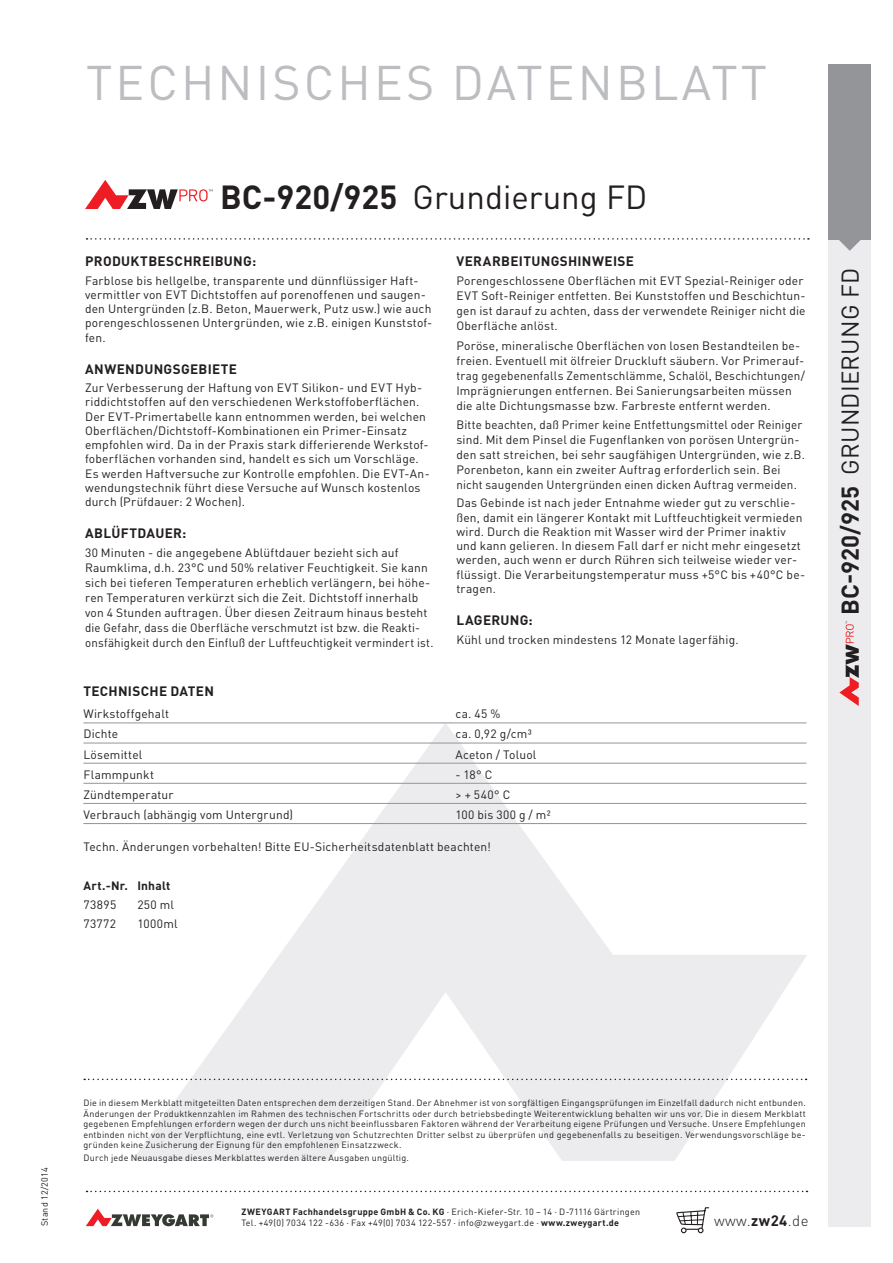
<style>
.page{position:relative;width:893px;height:1263px;background:#fff}
.page>*{position:absolute;margin:0;border:0;box-sizing:border-box;transform-origin:0 0}
.t1{font:48px "DIN Pro";letter-spacing:.065em;color:#bcbdc0}
.t2{font:33px "DIN Pro";color:#231f20}
.t3{font:24px "DIN Pro";letter-spacing:.01em;color:#231f20}
.t4{font:300 15px "DIN Pro";color:#231f20}
.t5{font:700 13.5px "DIN Pro";letter-spacing:.02em;color:#231f20}
.t6{font:12px/14.2px "DIN Pro";letter-spacing:.015em;color:#231f20}
.t7{font:700 12px "DIN Pro";letter-spacing:.015em;color:#231f20}
.t8{font:9px/10.5px "DIN Pro";letter-spacing:.025em;color:#231f20;text-align:justify}
.s1{font-weight:700}
</style>
<div class="page">
<svg style="left:132px;top:723px;width:675px;height:438px"></svg>
<svg style="left:87px;top:1191px;width:720px;height:1px"></svg>
<svg style="left:86px;top:1209px;width:127px;height:17px"></svg>
<svg style="left:676px;top:1207px;width:33px;height:27px"></svg>
<div style="left:828px;top:64px;width:43px;height:1162px;background:#ececee"></div>
<svg style="left:87px;top:238px;width:722px;height:2px"></svg>
<div style="left:828px;top:64px;width:43px;height:176px;background:#939598"></div>
<svg style="left:839px;top:240px;width:22px;height:11px"></svg>
<svg style="left:839px;top:621px;width:20px;height:85px"></svg>
<svg style="left:85px;top:180px;width:128px;height:29px"></svg>
<svg style="left:84px;top:1079px;width:723px;height:1px"></svg>
<hr style="left:83px;top:722px;width:723px;height:1px;background:#939598">
<hr style="left:83px;top:743px;width:723px;height:1px;background:#939598">
<hr style="left:83px;top:763px;width:723px;height:1px;background:#939598">
<hr style="left:83px;top:783px;width:723px;height:1px;background:#939598">
<hr style="left:83px;top:803px;width:723px;height:1px;background:#939598">
<hr style="left:83px;top:823px;width:723px;height:1px;background:#939598">
<h1 class="t1" style="left:86px;top:45px;width:683px">TECHNISCHES DATENBLATT</h1>
<h2 class="t2" style="left:220px;top:171px;width:429px"><span class="s1">BC-920/925</span> Grundierung FD</h2>
<p class="t5" style="left:85px;top:250px;width:173px">PRODUKTBESCHREIBUNG:</p>
<p class="t6" style="left:85px;top:272px;width:349px">Farblose bis hellgelbe, transparente und dünnflüssiger Haft&shy;vermittler von EVT Dichtstoffen auf porenoffenen und saugen&shy;den Untergründen (z.B. Beton, Mauerwerk, Putz usw.) wie auch porengeschlossenen Untergründen, wie z.B. einigen Kunststof&shy;fen.</p>
<p class="t5" style="left:85px;top:358px;width:153px">ANWENDUNGSGEBIETE</p>
<p class="t6" style="left:85px;top:380px;width:346px">Zur Verbesserung der Haftung von EVT Silikon- und EVT Hyb&shy;riddichtstoffen auf den verschiedenen Werkstoffoberflächen.<br>Der EVT-Primertabelle kann entnommen werden, bei welchen Oberflächen/Dichtstoff-Kombinationen ein Primer-Einsatz empfohlen wird. Da in der Praxis stark differierende Werkstof&shy;foberflächen vorhanden sind, handelt es sich um Vorschläge.<br>Es werden Haftversuche zur Kontrolle empfohlen. Die EVT-An&shy;wendungstechnik führt diese Versuche auf Wunsch kostenlos durch (Prüfdauer: 2 Wochen).</p>
<p class="t5" style="left:85px;top:522px;width:103px">ABLÜFTDAUER:</p>
<p class="t6" style="left:85px;top:544px;width:350px;line-height:15px">30 Minuten - die angegebene Ablüftdauer bezieht sich auf Raumklima, d.h. 23°C und 50% relativer Feuchtigkeit. Sie kann sich bei tieferen Temperaturen erheblich verlängern, bei höhe&shy;ren Temperaturen verkürzt sich die Zeit. Dichtstoff innerhalb von 4 Stunden auftragen. Über diesen Zeitraum hinaus besteht die Gefahr, dass die Oberfläche verschmutzt ist bzw. die Reakti&shy;onsfähigkeit durch den Einfluß der Luftfeuchtigkeit vermindert ist.</p>
<p class="t5" style="left:456px;top:250px;width:179px">VERARBEITUNGSHINWEISE</p>
<p class="t6" style="left:456px;top:272px;width:351px;line-height:15px">Porengeschlossene Oberflächen mit EVT Spezial-Reiniger oder EVT Soft-Reiniger entfetten. Bei Kunststoffen und Beschichtun&shy;gen ist darauf zu achten, dass der verwendete Reiniger nicht die Oberfläche anlöst.</p>
<p class="t6" style="left:456px;top:337px;width:350px;line-height:15px">Poröse, mineralische Oberflächen von losen Bestandteilen be&shy;freien. Eventuell mit ölfreier Druckluft säubern. Vor Primerauf&shy;trag gegebenenfalls Zementschlämme, Schalöl, Beschichtungen/ Imprägnierungen entfernen. Bei Sanierungsarbeiten müssen die alte Dichtungsmasse bzw. Farbreste entfernt werden.</p>
<p class="t6" style="left:456px;top:416px;width:350px;line-height:15px">Bitte beachten, daß Primer keine Entfettungsmittel oder Reiniger sind. Mit dem Pinsel die Fugenflanken von porösen Untergrün&shy;den satt streichen, bei sehr saugfähigen Untergründen, wie z.B.<br>Porenbeton, kann ein zweiter Auftrag erforderlich sein. Bei nicht saugenden Untergründen einen dicken Auftrag vermeiden.</p>
<p class="t6" style="left:456px;top:495px;width:350px">Das Gebinde ist nach jeder Entnahme wieder gut zu verschlie&shy;ßen, damit ein längerer Kontakt mit Luftfeuchtigkeit vermieden wird. Durch die Reaktion mit Wasser wird der Primer inaktiv und kann gelieren. In diesem Fall darf er nicht mehr eingesetzt werden, auch wenn er durch Rühren sich teilweise wieder ver&shy;flüssigt. Die Verarbeitungstemperatur muss +5°C bis +40°C be&shy;tragen.</p>
<p class="t5" style="left:456px;top:609px;width:78px">LAGERUNG:</p>
<p class="t6" style="left:456px;top:632px;width:284px">Kühl und trocken mindestens 12 Monate lagerfähig.</p>
<p class="t5" style="left:83px;top:680px;width:132px">TECHNISCHE DATEN</p>
<p class="t6" style="left:83px;top:706px;width:87px">Wirkstoffgehalt</p>
<p class="t6" style="left:455px;top:706px;width:47px">ca. 45 %</p>
<p class="t6" style="left:83px;top:726px;width:36px">Dichte</p>
<p class="t6" style="left:455px;top:726px;width:78px">ca. 0,92 g/cm³</p>
<p class="t6" style="left:83px;top:746px;width:61px">Lösemittel</p>
<p class="t6" style="left:455px;top:746px;width:83px">Aceton / Toluol</p>
<p class="t6" style="left:83px;top:766px;width:72px">Flammpunkt</p>
<p class="t6" style="left:455px;top:766px;width:38px">- 18° C</p>
<p class="t6" style="left:83px;top:786px;width:92px">Zündtemperatur</p>
<p class="t6" style="left:455px;top:786px;width:56px">&gt; + 540° C</p>
<p class="t6" style="left:83px;top:806px;width:211px">Verbrauch (abhängig vom Untergrund)</p>
<p class="t6" style="left:455px;top:806px;width:97px">100 bis 300 g / m²</p>
<p class="t6" style="left:83px;top:838px;width:409px">Techn. Änderungen vorbehalten! Bitte EU-Sicherheitsdatenblatt beachten!</p>
<p class="t7" style="left:83px;top:875px;width:88px">Art.-Nr. Inhalt</p>
<p class="t6" style="left:83px;top:896px;width:34px">73895</p>
<p class="t6" style="left:137px;top:896px;width:38px">250 ml</p>
<p class="t6" style="left:83px;top:915px;width:34px">73772</p>
<p class="t6" style="left:137px;top:915px;width:42px">1000ml</p>
<h3 class="t3" style="left:831px;top:615px;width:349px;rotate:-90deg"><span class="s1">BC-920/925</span> GRUNDIERUNG FD</h3>
<p class="t8" style="left:39px;top:1226px;width:60px;rotate:-90deg">Stand 12/2014</p>
<p class="t8" style="left:83px;top:1097px;width:724px">Die in diesem Merkblatt mitgeteilten Daten entsprechen dem derzeitigen Stand. Der Abnehmer ist von sorgfältigen Eingangsprüfungen im Einzelfall dadurch nicht entbunden.<br>Änderungen der Produktkennzahlen im Rahmen des technischen Fortschritts oder durch betriebsbedingte Weiterentwicklung behalten wir uns vor. Die in diesem Merkblatt gegebenen Empfehlungen erfordern wegen der durch uns nicht beeinflussbaren Faktoren während der Verarbeitung eigene Prüfungen und Versuche. Unsere Empfehlungen entbinden nicht von der Verpflichtung, eine evtl. Verletzung von Schutzrechten Dritter selbst zu überprüfen und gegebenenfalls zu beseitigen. Verwendungsvorschläge be&shy;gründen keine Zusicherung der Eignung für den empfohlenen Einsatzzweck.</p>
<p class="t8" style="left:83px;top:1151px;width:327px">Durch jede Neuausgabe dieses Merkblattes werden ältere Ausgaben ungültig.</p>
<p class="t8" style="left:241px;top:1206px;width:400px"><span class="s1">ZWEYGART Fachhandelsgruppe GmbH &amp; Co. KG</span> · Erich-Kiefer-Str. 10 – 14 · D-71116 Gärtringen</p>
<p class="t8" style="left:241px;top:1216px;width:379px">Tel. +49(0) 7034 122 -636 · Fax +49(0) 7034 122-557 · info@zweygart.de · <span class="s1">www.zweygart.de</span></p>
<p class="t4" style="left:714px;top:1209px;width:96px">www.<span class="s1">zw24</span>.de</p>
</div>
